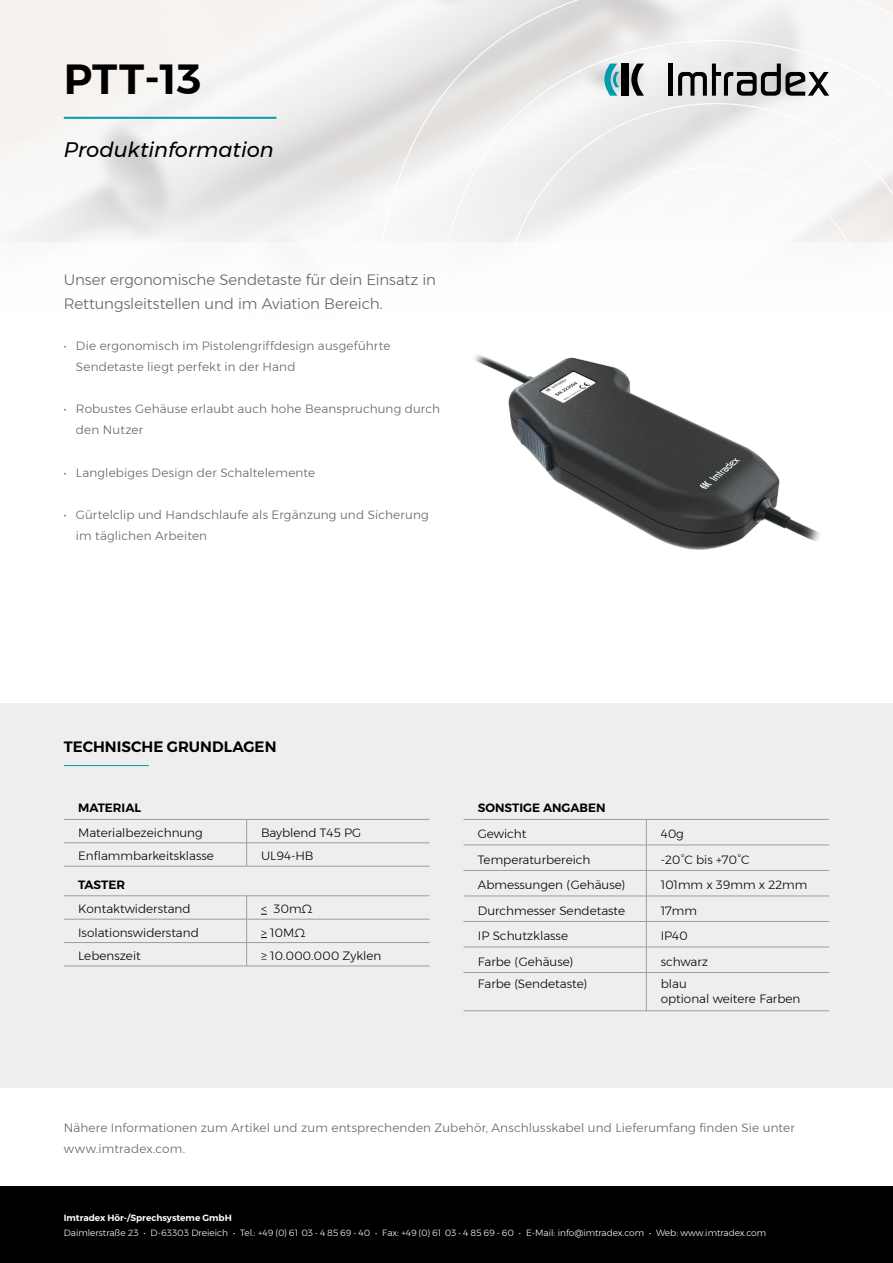
<style>
.page{position:relative;width:893px;height:1263px;background:#fff}
.page>*{position:absolute;margin:0;border:0;box-sizing:border-box;transform-origin:0 0}
.t1{font:600 42px "Montserrat";color:#000}
.t2{font:italic 21px "Montserrat";color:#000}
.t3{font:300 15px/24px "Montserrat";letter-spacing:-.005em;color:#646363}
.t4{font:600 15px "Montserrat";color:#000}
.t5{font:300 12px/21px "Montserrat";letter-spacing:.015em;color:#646363}
.t6{font:300 12px/14.4px "Montserrat";color:#000}
.t7{font:600 12px "Montserrat";color:#000}
.t8{font:300 9px "Montserrat";color:#fff}
.t9{font:600 9px "Montserrat";color:#fff}
</style>
<div class="page">
<svg style="left:376px;top:0;width:517px;height:242px;fill:#f1f1f0"></svg>
<div style="left:0;top:1186px;width:893px;height:77px;background:#000"></div>
<img style="left:474px;top:355px;width:346px;height:195px">
<div style="left:0;top:703px;width:893px;height:385px;background:#eee"></div>
<hr style="left:64px;top:842px;width:183px;height:1px;background:#9d9d9c">
<hr style="left:247px;top:842px;width:182px;height:1px;background:#9d9d9c">
<svg style="left:246px;top:820px;width:1px;height:46px"></svg>
<hr style="left:64px;top:866px;width:183px;height:1px;background:#9d9d9c">
<hr style="left:247px;top:866px;width:182px;height:1px;background:#9d9d9c">
<hr style="left:64px;top:819px;width:183px;height:1px;background:#9d9d9c">
<hr style="left:247px;top:819px;width:182px;height:1px;background:#9d9d9c">
<hr style="left:64px;top:895px;width:183px;height:1px;background:#9d9d9c">
<hr style="left:247px;top:895px;width:182px;height:1px;background:#9d9d9c">
<hr style="left:64px;top:919px;width:183px;height:1px;background:#9d9d9c">
<hr style="left:247px;top:919px;width:182px;height:1px;background:#9d9d9c">
<hr style="left:64px;top:942px;width:183px;height:1px;background:#9d9d9c">
<hr style="left:247px;top:942px;width:182px;height:1px;background:#9d9d9c">
<svg style="left:246px;top:896px;width:1px;height:70px"></svg>
<hr style="left:64px;top:966px;width:183px;height:1px;background:#9d9d9c">
<hr style="left:247px;top:966px;width:182px;height:1px;background:#9d9d9c">
<hr style="left:463px;top:819px;width:183px;height:1px;background:#9d9d9c">
<hr style="left:646px;top:819px;width:183px;height:1px;background:#9d9d9c">
<hr style="left:463px;top:845px;width:183px;height:1px;background:#9d9d9c">
<hr style="left:646px;top:845px;width:183px;height:1px;background:#9d9d9c">
<hr style="left:463px;top:870px;width:183px;height:1px;background:#9d9d9c">
<hr style="left:646px;top:870px;width:183px;height:1px;background:#9d9d9c">
<hr style="left:463px;top:896px;width:183px;height:1px;background:#9d9d9c">
<hr style="left:646px;top:896px;width:183px;height:1px;background:#9d9d9c">
<hr style="left:463px;top:921px;width:183px;height:1px;background:#9d9d9c">
<hr style="left:646px;top:921px;width:183px;height:1px;background:#9d9d9c">
<hr style="left:463px;top:947px;width:183px;height:1px;background:#9d9d9c">
<hr style="left:646px;top:947px;width:183px;height:1px;background:#9d9d9c">
<svg style="left:646px;top:820px;width:1px;height:152px"></svg>
<hr style="left:463px;top:972px;width:183px;height:1px;background:#9d9d9c">
<hr style="left:646px;top:972px;width:183px;height:1px;background:#9d9d9c">
<hr style="left:646px;top:973px;width:1px;height:37px;background:#9d9d9c">
<hr style="left:463px;top:1010px;width:183px;height:1px;background:#9d9d9c">
<hr style="left:646px;top:1010px;width:183px;height:1px;background:#9d9d9c">
<hr style="left:64px;top:765px;width:85px;height:1px;background:#009bac">
<hr style="left:64px;top:117px;width:212px;height:2px;background:#009bac">
<h1 class="t1" style="left:64px;top:46px;width:139px">PTT-13</h1>
<h2 class="t2" style="left:64px;top:133px;width:212px">Produktinformation</h2>
<p class="t3" style="left:64px;top:267px;width:374px">Unser ergonomische Sendetaste für dein Einsatz in<br>Rettungsleitstellen und im Aviation Bereich.</p>
<p class="t5" style="left:76px;top:335px;width:316px;text-indent:-12px">• Die ergonomisch im Pistolengriffdesign ausgeführte<br>Sendetaste liegt perfekt in der Hand</p>
<p class="t5" style="left:76px;top:398px;width:366px;text-indent:-12px">• Robustes Gehäuse erlaubt auch hohe Beanspruchung durch den Nutzer</p>
<p class="t5" style="left:64px;top:462px;width:253px">• Langlebiges Design der Schaltelemente</p>
<p class="t5" style="left:76px;top:504px;width:354px;text-indent:-12px">• Gürtelclip und Handschlaufe als Ergänzung und Sicherung im täglichen Arbeiten</p>
<p class="t4" style="left:64px;top:735px;width:214px">TECHNISCHE GRUNDLAGEN</p>
<p class="t7" style="left:78px;top:799px;width:64px">MATERIAL</p>
<p class="t6" style="left:78px;top:825px;width:126px">Materialbezeichnung</p>
<p class="t6" style="left:261px;top:825px;width:102px">Bayblend T45 PG</p>
<p class="t6" style="left:78px;top:849px;width:137px">Enflammbarkeitsklasse</p>
<p class="t6" style="left:261px;top:849px;width:54px">UL94-HB</p>
<p class="t7" style="left:78px;top:875px;width:48px">TASTER</p>
<p class="t6" style="left:78px;top:902px;width:114px">Kontaktwiderstand</p>
<p class="t6" style="left:261px;top:902px;width:53px">&lt; 30mΩ</p>
<p class="t6" style="left:78px;top:925px;width:122px">Isolationswiderstand</p>
<p class="t6" style="left:261px;top:925px;width:46px">&gt; 10MΩ</p>
<p class="t6" style="left:78px;top:948px;width:64px">Lebenszeit</p>
<p class="t6" style="left:261px;top:948px;width:122px">≥ 10.000.000 Zyklen</p>
<p class="t7" style="left:478px;top:799px;width:129px">SONSTIGE ANGABEN</p>
<p class="t6" style="left:478px;top:826px;width:50px">Gewicht</p>
<p class="t6" style="left:661px;top:826px;width:25px">40g</p>
<p class="t6" style="left:478px;top:852px;width:114px">Temperaturbereich</p>
<p class="t6" style="left:661px;top:852px;width:90px">-20°C bis +70°C</p>
<p class="t6" style="left:478px;top:877px;width:149px">Abmessungen (Gehäuse)</p>
<p class="t6" style="left:661px;top:877px;width:148px">101mm x 39mm x 22mm</p>
<p class="t6" style="left:478px;top:903px;width:149px">Durchmesser Sendetaste</p>
<p class="t6" style="left:661px;top:903px;width:38px">17mm</p>
<p class="t6" style="left:478px;top:928px;width:92px">IP Schutzklasse</p>
<p class="t6" style="left:661px;top:928px;width:29px">IP40</p>
<p class="t6" style="left:478px;top:954px;width:97px">Farbe (Gehäuse)</p>
<p class="t6" style="left:661px;top:954px;width:49px">schwarz</p>
<p class="t6" style="left:478px;top:977px;width:111px">Farbe (Sendetaste)</p>
<p class="t6" style="left:661px;top:977px;width:141px">blau<br>optional weitere Farben</p>
<p class="t5" style="left:64px;top:1117px;width:733px">Nähere Informationen zum Artikel und zum entsprechenden Zubehör, Anschlusskabel und Lieferumfang finden Sie unter www.imtradex.com.</p>
<p class="t9" style="left:64px;top:1210px;width:169px">Imtradex Hör-/Sprechsysteme GmbH</p>
<p class="t8" style="left:64px;top:1225px;width:704px">Daimlerstraße 23 • D-63303 Dreieich • Tel.: +49 (0) 61 03 - 4 85 69 - 40 • Fax: +49 (0) 61 03 - 4 85 69 - 60 • E-Mail: info@imtradex.com • Web: www.imtradex.com</p>
</div>
